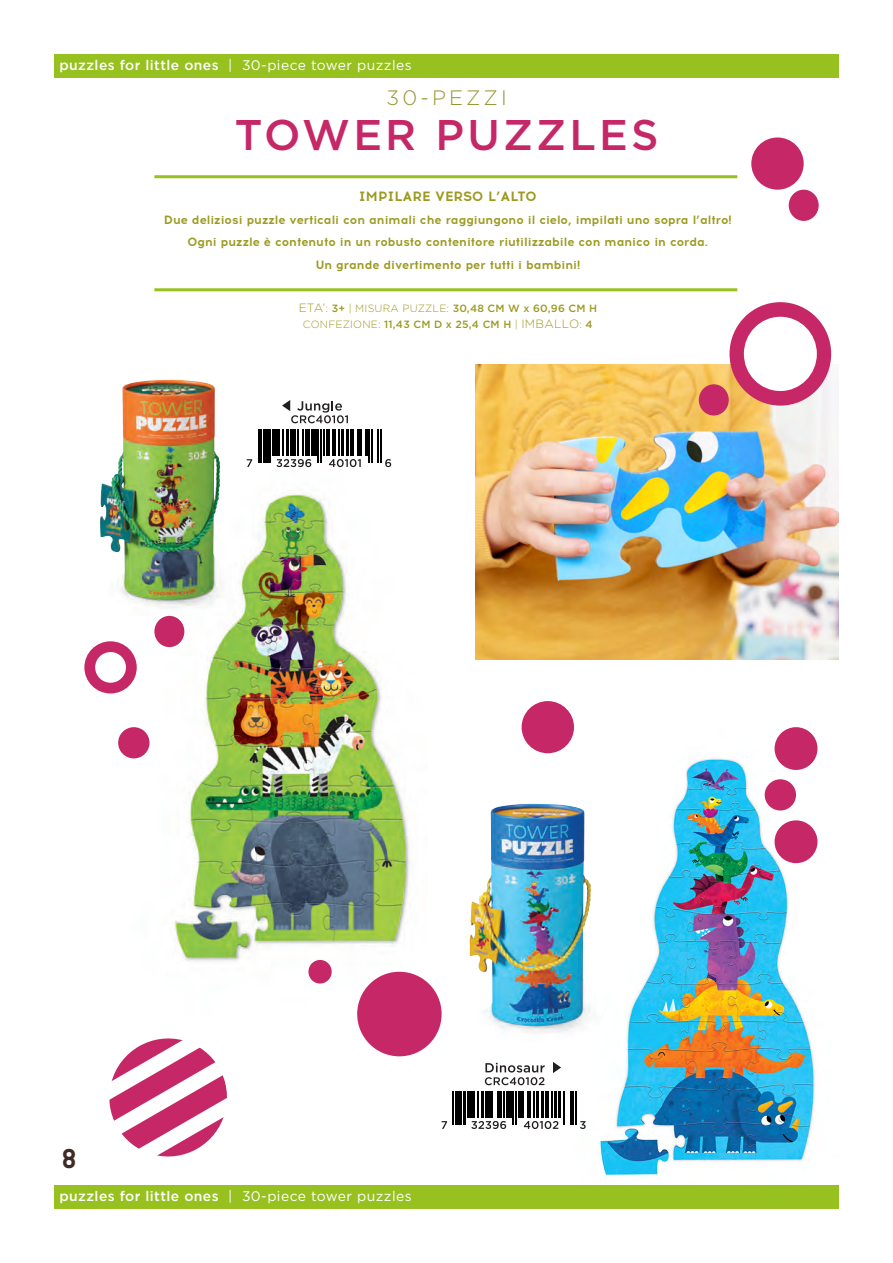
<style>
.page{position:relative;width:893px;height:1263px;background:#fff}
.page>*{position:absolute;margin:0;border:0;box-sizing:border-box;transform-origin:0 0}
.t1{font:500 42.9px "Gotham";letter-spacing:.075em;color:#c52767}
.t2{font:700 27px "Abel Pro";color:#3f2b25}
.t3{font:300 20.85px "Gotham";letter-spacing:.15em;color:#949734}
.t4{font:13.95px "Gotham";letter-spacing:.03em;color:#fff}
.t5{font:700 13.5px "Acrom";color:#9c9a20}
.t6{font:700 12px/22.5px "Acrom";color:#9c9a20;text-align:center}
.t7{font:500 10.5px "Gotham";letter-spacing:.02em;color:#9c9a20}
.s1{font-weight:500}
.s2{font-weight:300;font-size:12px}
.s3{font-weight:300}
</style>
<div class="page">
<img style="left:87px;top:493px;width:340px;height:515px">
<img style="left:524px;top:701px;width:294px;height:474px">
<img style="left:469px;top:804px;width:138px;height:238px">
<img style="left:100px;top:380px;width:138px;height:236px">
<div style="left:54px;top:54px;width:785px;height:24px;background:#96c11f"></div>
<div style="left:54px;top:1185px;width:785px;height:24px;background:#96c11f"></div>
<div style="left:357px;top:972px;width:85px;height:84px;background:#c52767;border-radius:50%"></div>
<div style="left:522px;top:701px;width:52px;height:52px;background:#c52767;border-radius:50%"></div>
<div style="left:751px;top:137px;width:53px;height:53px;background:#c52767;border-radius:50%"></div>
<div style="left:774px;top:820px;width:43px;height:43px;background:#c52767;border-radius:50%"></div>
<div style="left:789px;top:190px;width:30px;height:31px;background:#c52767;border-radius:50%"></div>
<div style="left:765px;top:779px;width:31px;height:31px;background:#c52767;border-radius:50%"></div>
<div style="left:774px;top:727px;width:43px;height:43px;background:#c52767;border-radius:50%"></div>
<div style="left:118px;top:727px;width:32px;height:31px;background:#c52767;border-radius:50%"></div>
<div style="left:84px;top:641px;width:53px;height:52px;background:#c52767;border-radius:50%"></div>
<div style="left:154px;top:616px;width:30px;height:31px;background:#c52767;border-radius:50%"></div>
<div style="left:308px;top:960px;width:24px;height:23px;background:#c52767;border-radius:50%"></div>
<hr style="left:154px;top:175px;width:583px;height:3px;background:#96c11f">
<hr style="left:154px;top:288px;width:583px;height:3px;background:#96c11f">
<img style="left:476px;top:365px;width:363px;height:294px">
<div style="left:729px;top:302px;width:102px;height:104px;background:#c52767;border-radius:50%"></div>
<div style="left:699px;top:384px;width:30px;height:32px;background:#c52767;border-radius:50%"></div>
<div style="left:744px;top:317px;width:73px;height:74px;background:#fff;border-radius:50%"></div>
<svg style="left:109px;top:1038px;width:118px;height:119px"></svg>
<div style="left:95px;top:652px;width:31px;height:31px;background:#fff;border-radius:50%"></div>
<svg style="left:282px;top:400px;width:66px;height:23px"></svg>
<svg style="left:247px;top:459px;width:5px;height:8px"></svg>
<svg style="left:385px;top:459px;width:6px;height:8px"></svg>
<hr style="left:258px;top:429px;width:1px;height:34px;background:#000001">
<hr style="left:260px;top:429px;width:2px;height:34px;background:#000001">
<hr style="left:263px;top:429px;width:4px;height:34px;background:#000001">
<hr style="left:268px;top:429px;width:3px;height:34px;background:#000001">
<div style="left:272px;top:429px;width:5px;height:27px;background:#000001"></div>
<svg style="left:276px;top:429px;width:35px;height:38px"></svg>
<div style="left:311px;top:429px;width:5px;height:27px;background:#000001"></div>
<hr style="left:318px;top:429px;width:1px;height:34px;background:#000001">
<hr style="left:320px;top:429px;width:2px;height:34px;background:#000001">
<svg style="left:323px;top:429px;width:38px;height:38px"></svg>
<hr style="left:359px;top:429px;width:3px;height:27px;background:#000001">
<hr style="left:365px;top:429px;width:2px;height:27px;background:#000001">
<hr style="left:369px;top:429px;width:1px;height:34px;background:#000001">
<hr style="left:371px;top:429px;width:1px;height:34px;background:#000001">
<hr style="left:378px;top:429px;width:1px;height:34px;background:#000001">
<hr style="left:380px;top:429px;width:2px;height:34px;background:#000001">
<svg style="left:553px;top:1062px;width:8px;height:11px"></svg>
<svg style="left:485px;top:1063px;width:60px;height:22px"></svg>
<svg style="left:442px;top:1121px;width:5px;height:8px"></svg>
<svg style="left:580px;top:1121px;width:6px;height:8px"></svg>
<hr style="left:453px;top:1091px;width:1px;height:34px;background:#000001">
<hr style="left:455px;top:1091px;width:2px;height:34px;background:#000001">
<hr style="left:458px;top:1091px;width:4px;height:34px;background:#000001">
<hr style="left:463px;top:1091px;width:3px;height:34px;background:#000001">
<div style="left:467px;top:1091px;width:5px;height:27px;background:#000001"></div>
<svg style="left:471px;top:1091px;width:35px;height:38px"></svg>
<div style="left:506px;top:1091px;width:5px;height:27px;background:#000001"></div>
<hr style="left:513px;top:1091px;width:1px;height:34px;background:#000001">
<hr style="left:515px;top:1091px;width:2px;height:34px;background:#000001">
<svg style="left:518px;top:1091px;width:40px;height:38px"></svg>
<hr style="left:554px;top:1091px;width:3px;height:27px;background:#000001">
<hr style="left:558px;top:1091px;width:3px;height:27px;background:#000001">
<hr style="left:563px;top:1091px;width:2px;height:34px;background:#000001">
<hr style="left:570px;top:1091px;width:1px;height:34px;background:#000001">
<hr style="left:573px;top:1091px;width:1px;height:34px;background:#000001">
<hr style="left:575px;top:1091px;width:1px;height:34px;background:#000001">
<p class="t4" style="left:60px;top:56px;width:354px"><span class="s1">puzzles for little ones</span> | 30-piece tower puzzles</p>
<p class="t3" style="left:387px;top:84px;width:122px">30-PEZZI</p>
<p class="t1" style="left:235px;top:107px;width:425px">TOWER PUZZLES</p>
<p class="t5" style="left:359px;top:187px;width:179px">IMPILARE VERSO L’ALTO</p>
<p class="t6" style="left:164px;top:209px;width:569px">Due deliziosi puzzle verticali con animali che raggiungono il cielo, impilati uno sopra l’altro!<br>Ogni puzzle è contenuto in un robusto contenitore riutilizzabile con manico in corda.</p>
<p class="t6" style="left:315px;top:254px;width:266px">Un grande divertimento per tutti i bambini!</p>
<p class="t7" style="left:299px;top:301px;width:300px"><span class="s2">ETA’</span><span class="s3">:</span> 3+ <span class="s3">| MISURA PUZZLE:</span> 30,48 CM W x 60,96 CM H</p>
<p class="t7" style="left:303px;top:318px;width:291px"><span class="s3">CONFEZIONE:</span> 11,43 CM D x 25,4 CM H <span class="s3">|</span> <span class="s2">IMBALLO</span><span class="s3">:</span> 4</p>
<h2 class="t2" style="left:62px;top:1140px;width:17px">8</h2>
<p class="t4" style="left:60px;top:1187px;width:354px"><span class="s1">puzzles for little ones</span> | 30-piece tower puzzles</p>
</div>
